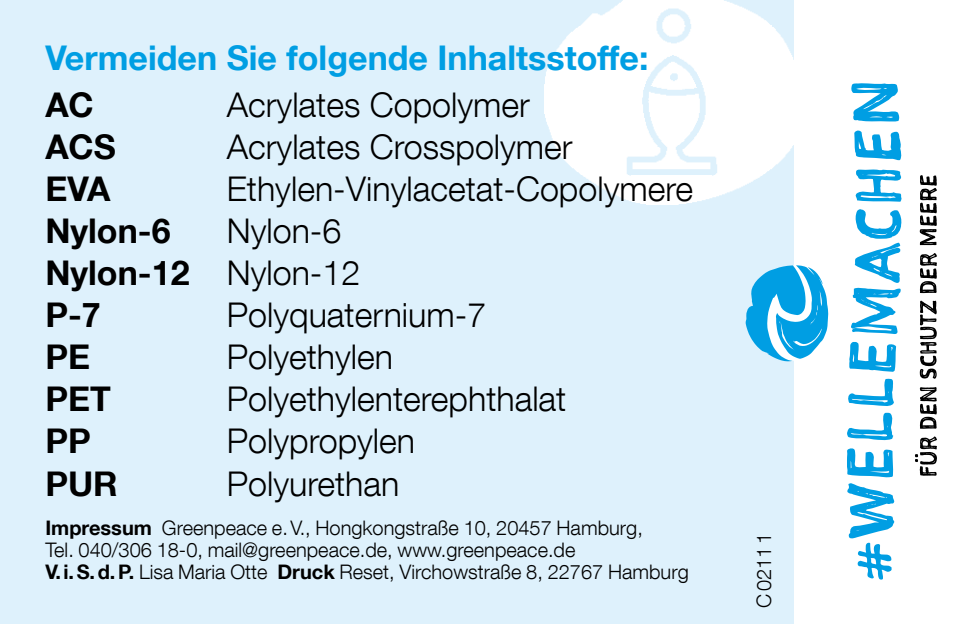
<style>
.page{position:relative;width:964px;height:624px;background:#fff}
.page>*{position:absolute;margin:0;border:0;box-sizing:border-box;transform-origin:0 0}
.t1{font:300 34px/42px "Helvetica Neue LT Com";color:#000}
.t2{font:700 34px "Helvetica Neue LT Com";color:#009ee3}
.t3{font:700 34px "Helvetica Neue LT Com";color:#000}
.t4{font:300 20px/22px "Helvetica Neue LT Com";color:#000}
.s1{font-weight:700}
</style>
<div class="page">
<div style="left:0;top:0;width:794px;height:624px;background:#def1fc"></div>
<img style="left:544px;top:0;width:250px;height:204px">
<svg style="left:746px;top:265px;width:82px;height:96px"></svg>
<svg style="left:847px;top:448px;width:48px;height:131px"></svg>
<svg style="left:847px;top:378px;width:47px;height:63px"></svg>
<svg style="left:849px;top:342px;width:47px;height:30px"></svg>
<svg style="left:851px;top:209px;width:51px;height:125px"></svg>
<svg style="left:855px;top:169px;width:46px;height:33px"></svg>
<svg style="left:854px;top:130px;width:48px;height:30px"></svg>
<svg style="left:851px;top:83px;width:49px;height:39px"></svg>
<svg style="left:915px;top:436px;width:22px;height:39px"></svg>
<svg style="left:920px;top:387px;width:17px;height:42px"></svg>
<svg style="left:920px;top:301px;width:17px;height:78px"></svg>
<svg style="left:920px;top:253px;width:17px;height:40px"></svg>
<svg style="left:920px;top:175px;width:17px;height:70px"></svg>
<h1 class="t2" style="left:45px;top:36px;width:605px">Vermeiden Sie folgende Inhaltsstoffe:</h1>
<h1 class="t3" style="left:45px;top:84px;width:50px">AC</h1>
<h1 class="t1" style="left:227px;top:83px;width:304px">Acrylates Copolymer</h1>
<h1 class="t3" style="left:45px;top:126px;width:72px">ACS</h1>
<h1 class="t1" style="left:227px;top:125px;width:347px">Acrylates Crosspolymer</h1>
<h1 class="t3" style="left:45px;top:168px;width:67px">EVA</h1>
<h1 class="t1" style="left:227px;top:167px;width:468px">Ethylen-Vinylacetat-Copolymere</h1>
<h1 class="t3" style="left:45px;top:210px;width:127px">Nylon-6</h1>
<h1 class="t1" style="left:45px;top:209px;width:316px;text-indent:181px">Nylon-6<br><span class="s1">Nylon-12</span> Nylon-12<br><span class="s1">P-7</span></h1>
<h1 class="t1" style="left:227px;top:293px;width:261px">Polyquaternium-7</h1>
<h1 class="t3" style="left:45px;top:336px;width:46px">PE</h1>
<h1 class="t1" style="left:227px;top:335px;width:168px">Polyethylen</h1>
<h1 class="t3" style="left:45px;top:378px;width:67px">PET</h1>
<h1 class="t1" style="left:227px;top:377px;width:341px">Polyethylenterephthalat</h1>
<h1 class="t3" style="left:45px;top:420px;width:47px">PP</h1>
<h1 class="t1" style="left:227px;top:419px;width:190px">Polypropylen</h1>
<h1 class="t3" style="left:45px;top:462px;width:74px">PUR</h1>
<h1 class="t1" style="left:227px;top:461px;width:174px">Polyurethan</h1>
<p class="t4" style="left:45px;top:516px;width:645px"><span class="s1">Impressum</span> Greenpeace e.V., Hongkongstraße 10, 20457 Hamburg,<br>Tel. 040/306 18-0, mail@greenpeace.de, www.greenpeace.de<br><span class="s1">V.i.S.d.P.</span> Lisa Maria Otte <span class="s1">Druck</span> Reset, Virchowstraße 8, 22767 Hamburg</p>
<p class="t4" style="left:752px;top:608px;width:76px;rotate:-90deg">C02111</p>
</div>
